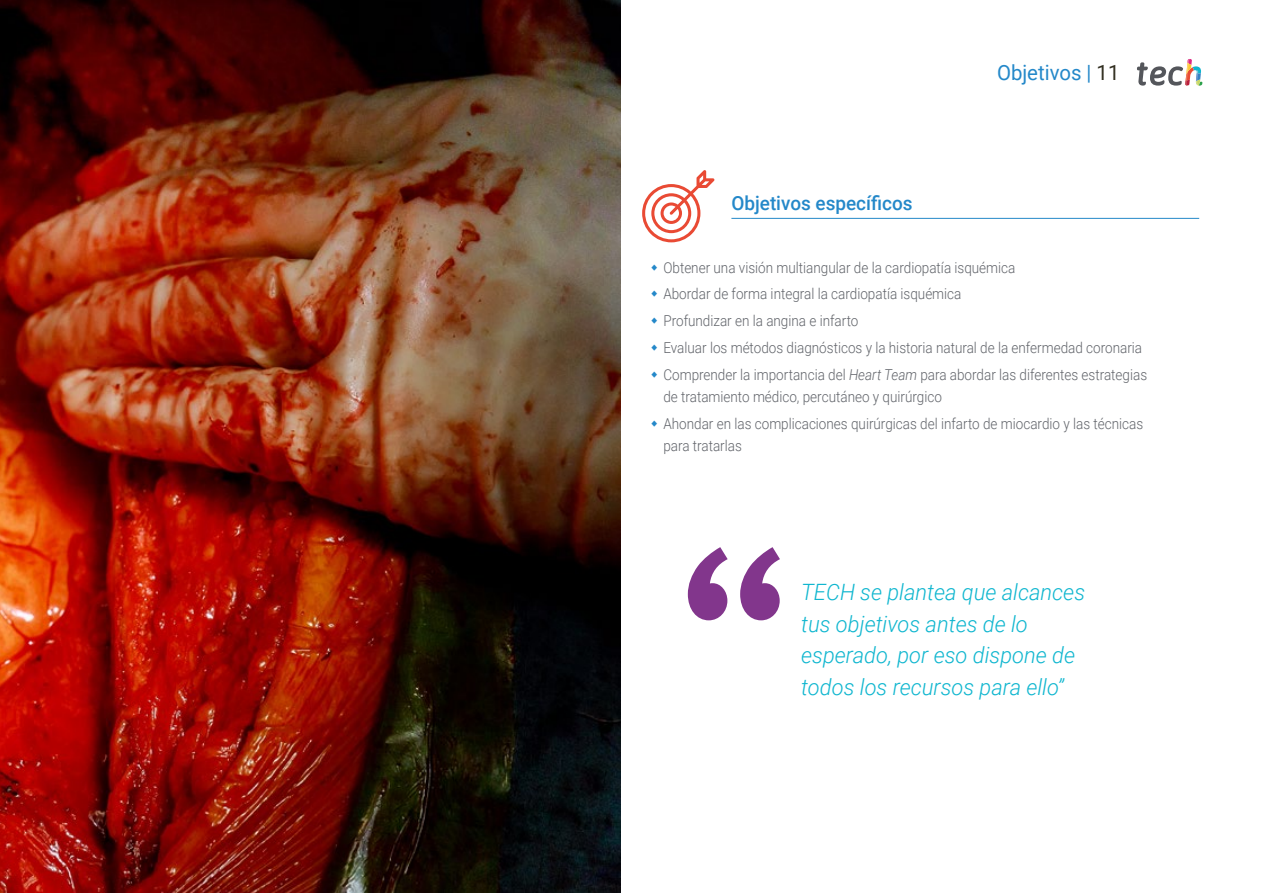
<style>
.page{position:relative;width:1263px;height:893px;background:#fff}
.page>*{position:absolute;margin:0;border:0;box-sizing:border-box;transform-origin:0 0}
.t1{font:italic 300 22.5px/31.5px "Roboto";color:#0fb6cf}
.t2{font:21px "Roboto";color:#2488c9}
.t3{font:500 19.5px "Roboto";color:#2488c9}
.t4{font:300 15px/26.7px "Roboto";color:#61646a;scale:.9 1}
.s1{color:#312e20}
.s2{font-style:italic}
</style>
<div class="page">
<img style="left:0;top:0;width:621px;height:893px">
<svg style="left:1137px;top:59px;width:65px;height:27px"></svg>
<svg style="left:688px;top:547px;width:92px;height:73px"></svg>
<svg style="left:642px;top:170px;width:72px;height:72px"></svg>
<hr style="left:731px;top:218px;width:468px;height:1px;background:#2488c9">
<h3 class="t3" style="left:731px;top:189px;width:183px">Objetivos específicos</h3>
<h2 class="t2" style="left:997px;top:57px;width:124px">Objetivos | <span class="s1">11</span></h2>
<p class="t4" style="left:663px;top:253px;width:539px">Obtener una visión multiangular de la cardiopatía isquémica<br>Abordar de forma integral la cardiopatía isquémica<br>Profundizar en la angina e infarto<br>Evaluar los métodos diagnósticos y la historia natural de la enfermedad coronaria Comprender la importancia del <span class="s2">Heart Team</span> para abordar las diferentes estrategias</p>
<p class="t4" style="left:663px;top:383px;width:535px">de tratamiento médico, percutáneo y quirúrgico<br>Ahondar en las complicaciones quirúrgicas del infarto de miocardio y las técnicas</p>
<p class="t4" style="left:663px;top:432px;width:89px">para tratarlas</p>
<h1 class="t1" style="left:801px;top:576px;width:285px">TECH se plantea que alcances tus objetivos antes de lo esperado, por eso dispone de todos los recursos para ello”</h1>
</div>
